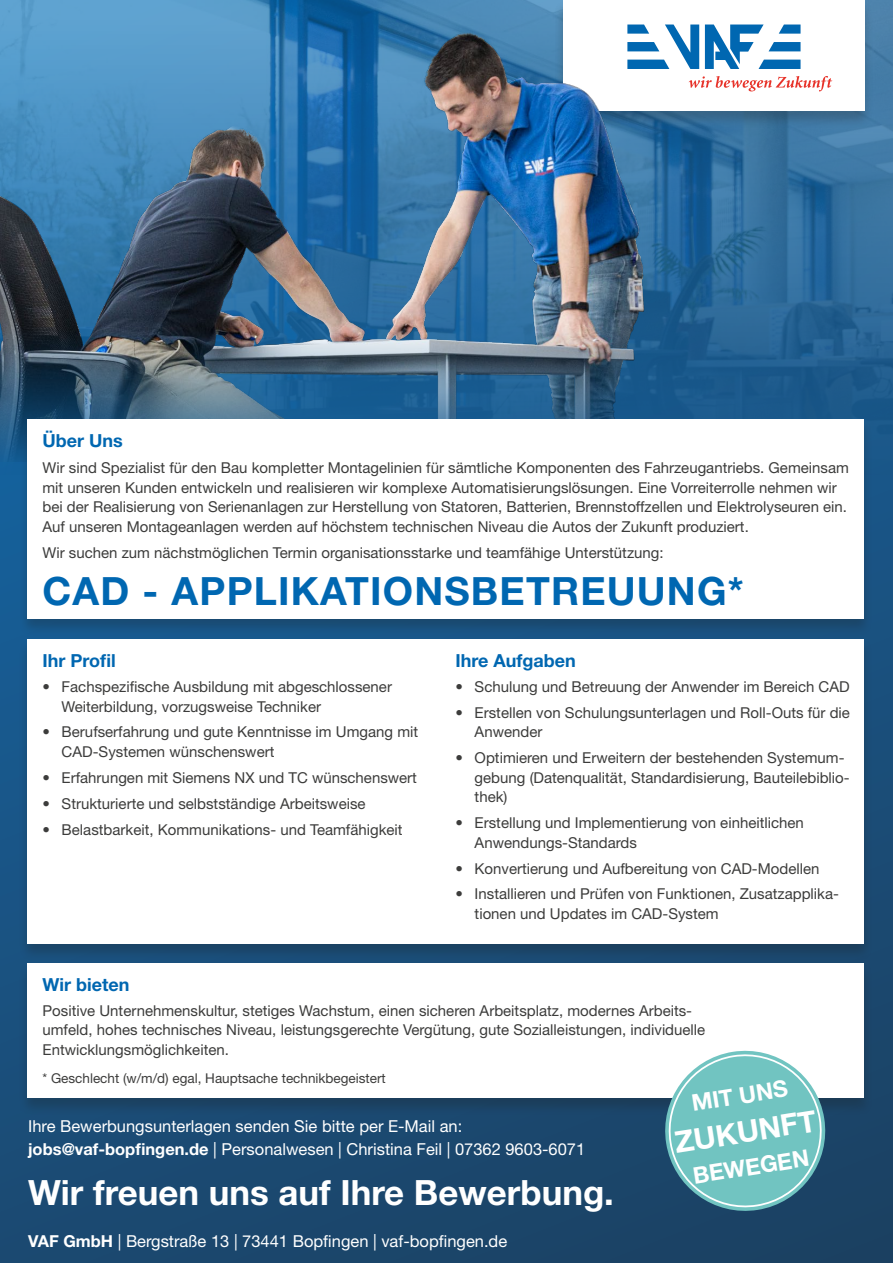
<style>
.page{position:relative;width:893px;height:1263px;background:#1b476d}
.page>*{position:absolute;margin:0;border:0;box-sizing:border-box;transform-origin:0 0}
.t1{font:700 39px "Helvetica Neue LT Std";letter-spacing:.03em;color:#0067b1}
.t2{font:700 34.8px "Helvetica Neue LT Std";color:#fff}
.t3{font:700 29.85px "Helvetica Neue LT Std";color:#fff}
.t4{font:700 22.95px "Helvetica Neue LT Std";color:#fff}
.t5{font:700 18px "Helvetica Neue LT Std";color:#0067b1}
.t6{font:16.5px/22.5px "Helvetica Neue LT Std";color:#fff}
.t7{font:15px/19.5px "Helvetica Neue LT Std";color:#3c3c3b}
.t8{font:13.5px "Helvetica Neue LT Std";color:#3c3c3b}
.s1{font-weight:700}
</style>
<div class="page">
<img style="left:0;top:0;width:893px;height:801px">
<div style="left:554px;top:0;width:319px;height:128px;background:#1d1d1b;opacity:.25"></div>
<div style="left:563px;top:0;width:301px;height:111px;background:#fff"></div>
<svg style="left:766px;top:25px;width:34px;height:44px"></svg>
<svg style="left:766px;top:76px;width:66px;height:15px"></svg>
<img style="left:0;top:0;width:766px;height:462px">
<div style="left:19px;top:963px;width:854px;height:152px;background:#1d1d1b;opacity:.25"></div>
<div style="left:28px;top:963px;width:836px;height:135px;background:#fff"></div>
<div style="left:18px;top:418px;width:855px;height:218px;background:#1d1d1b;opacity:.25"></div>
<div style="left:28px;top:419px;width:836px;height:199px;background:#fff"></div>
<div style="left:19px;top:638px;width:854px;height:323px;background:#1d1d1b;opacity:.25"></div>
<div style="left:28px;top:639px;width:836px;height:304px;background:#fff"></div>
<svg style="left:659px;top:1050px;width:172px;height:161px"></svg>
<p class="t5" style="left:43px;top:429px;width:82px">Über Uns</p>
<p class="t7" style="left:43px;top:458px;width:808px">Wir sind Spezialist für den Bau kompletter Montagelinien für sämtliche Komponenten des Fahrzeugantriebs. Gemeinsam mit unseren Kunden entwickeln und realisieren wir komplexe Automatisierungslösungen. Eine Vorreiterrolle nehmen wir bei der Realisierung von Serienanlagen zur Herstellung von Statoren, Batterien, Brennstoffzellen und Elektrolyseuren ein.<br>Auf unseren Montageanlagen werden auf höchstem technischen Niveau die Autos der Zukunft produziert.</p>
<p class="t7" style="left:43px;top:542px;width:623px">Wir suchen zum nächstmöglichen Termin organisationsstarke und teamfähige Unterstützung:</p>
<h1 class="t1" style="left:43px;top:567px;width:703px">CAD - APPLIKATIONSBETREUUNG*</h1>
<p class="t5" style="left:43px;top:649px;width:75px">Ihr Profil</p>
<p class="t5" style="left:455px;top:649px;width:122px">Ihre Aufgaben</p>
<p class="t7" style="left:62px;top:677px;width:332px;text-indent:-19px">• Fachspezifische Ausbildung mit abgeschlossener<br>Weiterbildung, vorzugsweise Techniker</p>
<p class="t7" style="left:62px;top:722px;width:358px;text-indent:-19px">• Berufserfahrung und gute Kenntnisse im Umgang mit<br>CAD-Systemen wünschenswert</p>
<p class="t7" style="left:43px;top:767px;width:376px">• Erfahrungen mit Siemens NX und TC wünschenswert</p>
<p class="t7" style="left:43px;top:793px;width:325px">• Strukturierte und selbstständige Arbeitsweise</p>
<p class="t7" style="left:43px;top:819px;width:362px">• Belastbarkeit, Kommunikations- und Teamfähigkeit</p>
<p class="t5" style="left:43px;top:973px;width:88px">Wir bieten</p>
<p class="t7" style="left:455px;top:677px;width:396px">• Schulung und Betreuung der Anwender im Bereich CAD</p>
<p class="t7" style="left:475px;top:703px;width:377px;text-indent:-19px">• Erstellen von Schulungsunterlagen und Roll-Outs für die<br>Anwender</p>
<p class="t7" style="left:475px;top:748px;width:377px;text-indent:-19px">• Optimieren und Erweitern der bestehenden Systemum&shy;gebung (Datenqualität, Standardisierung, Bauteilebiblio&shy;thek)</p>
<p class="t7" style="left:475px;top:813px;width:331px;text-indent:-19px">• Erstellung und Implementierung von einheitlichen<br>Anwendungs-Standards</p>
<p class="t7" style="left:455px;top:858px;width:365px">• Konvertierung und Aufbereitung von CAD-Modellen</p>
<p class="t7" style="left:475px;top:884px;width:366px;text-indent:-19px">• Installieren und Prüfen von Funktionen, Zusatzapplika&shy;tionen und Updates im CAD-System</p>
<p class="t7" style="left:43px;top:1000px;width:664px">Positive Unternehmenskultur, stetiges Wachstum, einen sicheren Arbeitsplatz, modernes Arbeits&shy;umfeld, hohes technisches Niveau, leistungsgerechte Vergütung, gute Sozialleistungen, individuelle<br>Entwicklungsmöglichkeiten.</p>
<p class="t8" style="left:43px;top:1070px;width:345px">* Geschlecht (w/m/d) egal, Hauptsache technikbegeistert</p>
<p class="t6" style="left:28px;top:1115px;width:559px">Ihre Bewerbungsunterlagen senden Sie bitte per E-Mail an: <span class="s1">jobs@vaf-bopfingen.de</span> | Personalwesen | Christina Feil | 07362 9603-6071</p>
<h2 class="t2" style="left:28px;top:1171px;width:587px">Wir freuen uns auf Ihre Bewerbung.</h2>
<p class="t6" style="left:28px;top:1229px;width:481px"><span class="s1">VAF GmbH</span> | Bergstraße 13 | 73441 Bopfingen | vaf-bopfingen.de</p>
<h3 class="t4" style="left:690px;top:1089px;width:99px;rotate:-9deg">MIT UNS</h3>
<h3 class="t3" style="left:672px;top:1124px;width:144px;rotate:-9deg">ZUKUNFT</h3>
<h3 class="t4" style="left:691px;top:1162px;width:119px;rotate:-9deg">BEWEGEN</h3>
</div>
